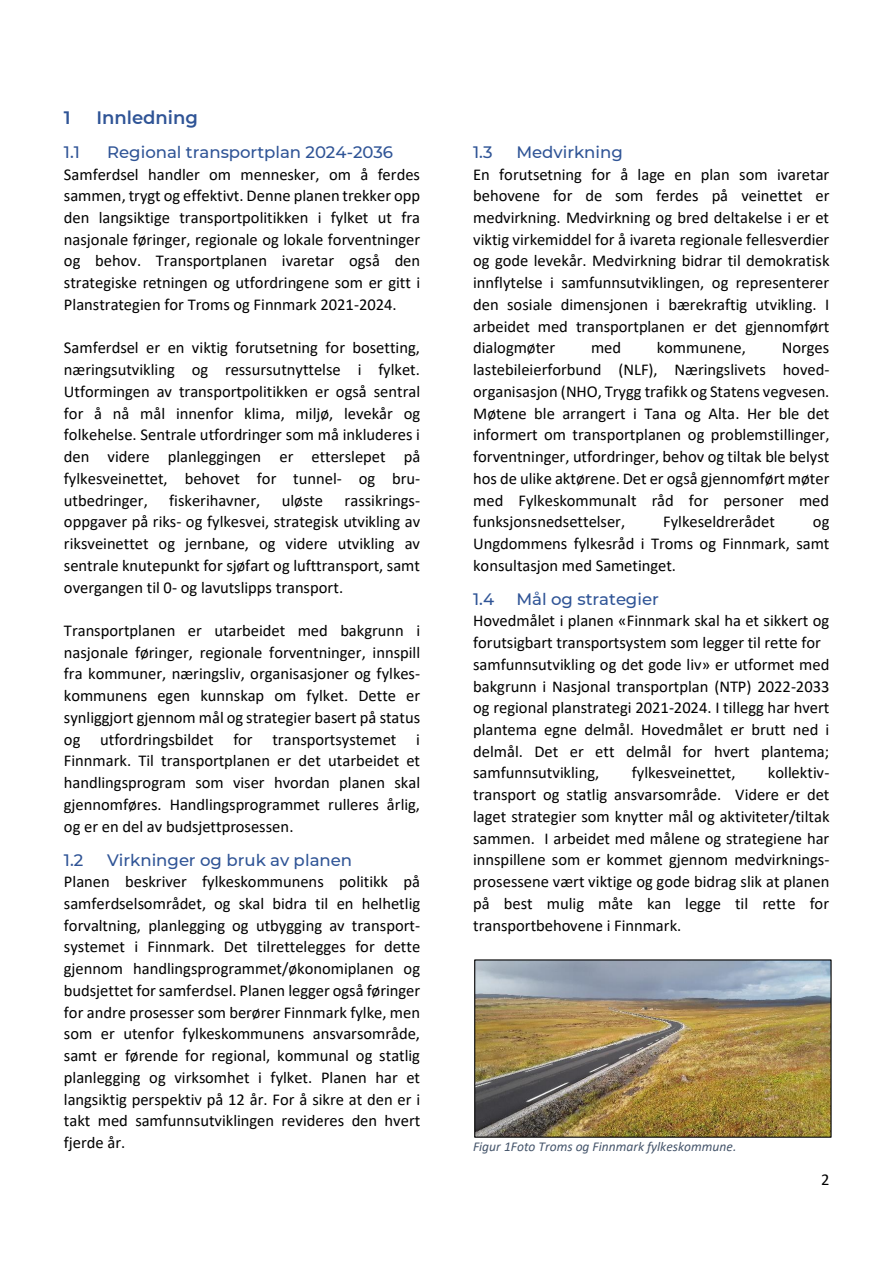
<style>
.page{position:relative;width:893px;height:1263px;background:#fff}
.page>*{position:absolute;margin:0;border:0;box-sizing:border-box;transform-origin:0 0}
.t1{font:600 18px "Montserrat";color:#2f5496}
.t2{font:16.5px/21.8px "Calibri";color:#000;text-align:justify}
.t3{font:500 16.5px "Montserrat";color:#2f5496}
.t4{font:italic 13.5px "Calibri";color:#44546a}
</style>
<div class="page">
<img style="left:476px;top:961px;width:354px;height:175px">
<h1 class="t1" style="left:64px;top:106px;width:8px">1</h1>
<h1 class="t1" style="left:96px;top:106px;width:103px">Innledning</h1>
<h2 class="t3" style="left:64px;top:142px;width:18px">1.1</h2>
<h2 class="t3" style="left:107px;top:142px;width:287px">Regional transportplan 2024-2036</h2>
<p class="t2" style="left:64px;top:164px;width:358px">Samferdsel handler om mennesker, om å ferdes sammen, trygt og effektivt. Denne planen trekker opp den langsiktige transportpolitikken i fylket ut fra nasjonale føringer, regionale og lokale forventninger og behov. Transportplanen ivaretar også den strategiske retningen og utfordringene som er gitt i Planstrategien for Troms og Finnmark 2021-2024.</p>
<p class="t2" style="left:64px;top:338px;width:358px">Samferdsel er en viktig forutsetning for bosetting, næringsutvikling og ressursutnyttelse i fylket.<br>Utformingen av transportpolitikken er også sentral for å nå mål innenfor klima, miljø, levekår og folkehelse. Sentrale utfordringer som må inkluderes i den videre planleggingen er etterslepet på fylkesveinettet, behovet for tunnel- og bru&shy;utbedringer,</p>
<p class="t2" style="left:169px;top:491px;width:93px">fiskerihavner,</p>
<p class="t2" style="left:282px;top:491px;width:43px">uløste</p>
<p class="t2" style="left:64px;top:491px;width:358px;text-indent:281px">rassikrings&shy;oppgaver på riks- og fylkesvei, strategisk utvikling av riksveinettet og jernbane, og videre utvikling av sentrale knutepunkt for sjøfart og lufttransport, samt overgangen til 0- og lavutslipps transport.</p>
<p class="t2" style="left:64px;top:621px;width:358px">Transportplanen er utarbeidet med bakgrunn i nasjonale føringer, regionale forventninger, innspill fra kommuner, næringsliv, organisasjoner og fylkes&shy;kommunens egen kunnskap om fylket. Dette er synliggjort gjennom mål og strategier basert på status og utfordringsbildet for transportsystemet i Finnmark. Til transportplanen er det utarbeidet et handlingsprogram som viser hvordan planen skal gjennomføres. Handlingsprogrammet rulleres årlig, og er en del av budsjettprosessen.</p>
<h2 class="t3" style="left:64px;top:850px;width:21px">1.2</h2>
<h2 class="t3" style="left:107px;top:850px;width:246px">Virkninger og bruk av planen</h2>
<p class="t2" style="left:64px;top:872px;width:358px">Planen beskriver fylkeskommunens politikk på samferdselsområdet, og skal bidra til en helhetlig forvaltning, planlegging og utbygging av transport&shy;systemet i Finnmark. Det tilrettelegges for dette gjennom handlingsprogrammet/økonomiplanen og budsjettet for samferdsel. Planen legger også føringer for andre prosesser som berører Finnmark fylke, men som er utenfor fylkeskommunens ansvarsområde, samt er førende for regional, kommunal og statlig planlegging og virksomhet i fylket. Planen har et langsiktig perspektiv på 12 år. For å sikre at den er i takt med samfunnsutviklingen revideres den hvert fjerde år.</p>
<h2 class="t3" style="left:473px;top:142px;width:21px">1.3</h2>
<h2 class="t3" style="left:516px;top:142px;width:108px">Medvirkning</h2>
<p class="t2" style="left:473px;top:164px;width:358px">En forutsetning for å lage en plan som ivaretar behovene for de som ferdes på veinettet er medvirkning. Medvirkning og bred deltakelse i er et viktig virkemiddel for å ivareta regionale fellesverdier og gode levekår. Medvirkning bidrar til demokratisk innflytelse i samfunnsutviklingen, og representerer den sosiale dimensjonen i bærekraftig utvikling. I arbeidet med transportplanen er det gjennomført dialogmøter</p>
<p class="t2" style="left:591px;top:338px;width:32px">med</p>
<p class="t2" style="left:657px;top:338px;width:91px">kommunene,</p>
<p class="t2" style="left:473px;top:338px;width:358px;text-indent:309px">Norges lastebileierforbund (NLF), Næringslivets hoved&shy;organisasjon (NHO, Trygg trafikk og Statens vegvesen.<br>Møtene ble arrangert i Tana og Alta. Her ble det informert om transportplanen og problemstillinger, forventninger, utfordringer, behov og tiltak ble belyst hos de ulike aktørene. Det er også gjennomført møter med Fylkeskommunalt råd for personer med funksjonsnedsettelser,</p>
<p class="t2" style="left:663px;top:512px;width:113px">Fylkeseldrerådet</p>
<p class="t2" style="left:473px;top:512px;width:358px;text-indent:340px">og Ungdommens fylkesråd i Troms og Finnmark, samt konsultasjon med Sametinget.</p>
<h2 class="t3" style="left:473px;top:589px;width:22px">1.4</h2>
<h2 class="t3" style="left:516px;top:589px;width:144px">Mål og strategier</h2>
<p class="t2" style="left:473px;top:611px;width:358px">Hovedmålet i planen «Finnmark skal ha et sikkert og forutsigbart transportsystem som legger til rette for</p>
<p class="t2" style="left:473px;top:655px;width:358px">samfunnsutvikling og det gode liv» er utformet med bakgrunn i Nasjonal transportplan (NTP) 2022-2033 og regional planstrategi 2021-2024. I tillegg har hvert plantema egne delmål. Hovedmålet er brutt ned i delmål. Det er ett delmål for hvert plantema; samfunnsutvikling,</p>
<p class="t2" style="left:632px;top:763px;width:105px">fylkesveinettet,</p>
<p class="t2" style="left:473px;top:763px;width:358px;text-indent:295px">kollektiv&shy;transport og statlig ansvarsområde. Videre er det laget strategier som knytter mål og aktiviteter/tiltak sammen. I arbeidet med målene og strategiene har innspillene som er kommet gjennom medvirknings&shy;prosessene vært viktige og gode bidrag slik at planen på best mulig måte kan legge til rette for transportbehovene i Finnmark.</p>
<p class="t4" style="left:473px;top:1141px;width:265px">Figur 1Foto Troms og Finnmark fylkeskommune.</p>
<p class="t2" style="left:821px;top:1170px;width:10px">2</p>
</div>
